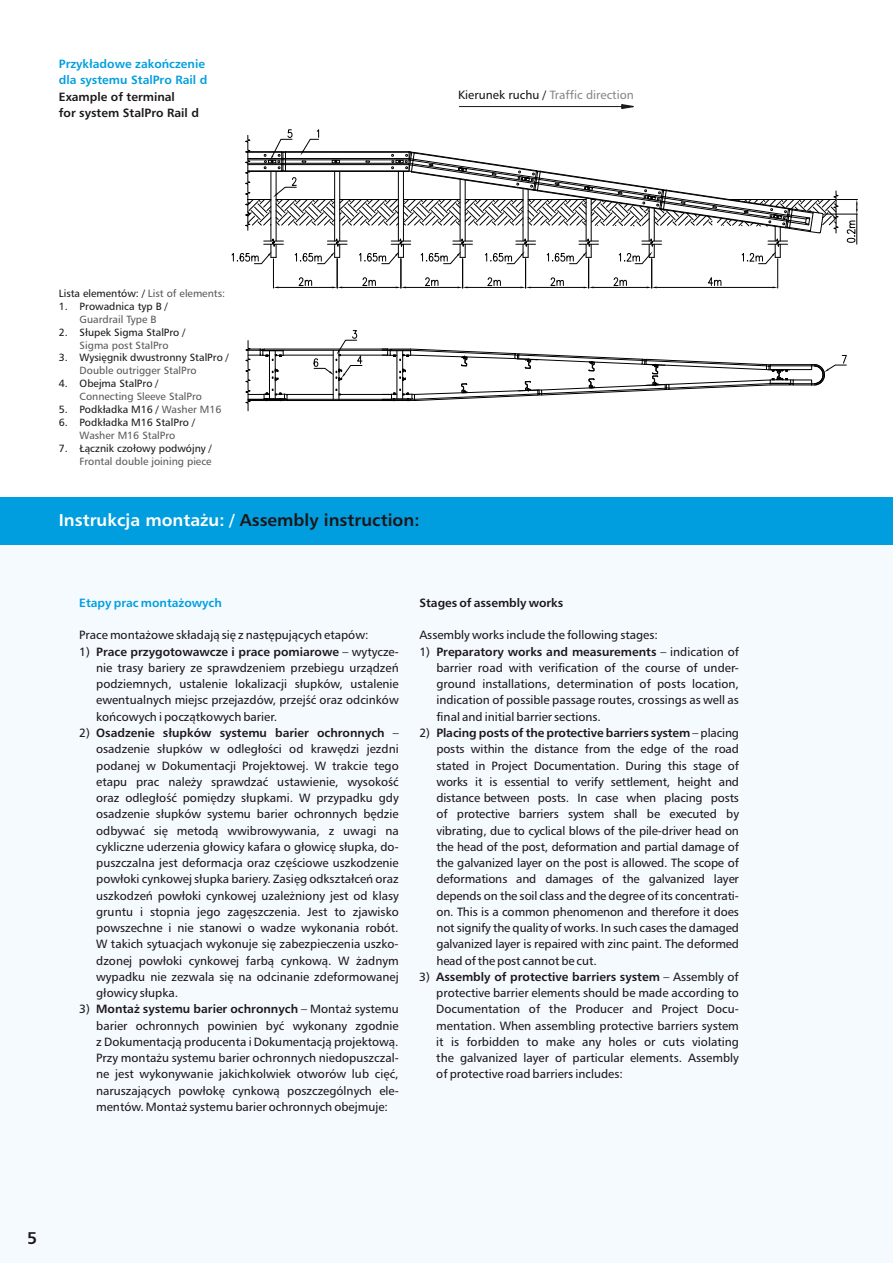
<style>
.page{position:relative;width:893px;height:1263px;background:#fff}
.page>*{position:absolute;margin:0;border:0;box-sizing:border-box;transform-origin:0 0}
.t1{font:17.1px "Humanist 777 L2 Roman B,Bold";color:#1c171c}
.t2{font:12px/16.2px "Humanist 777 L2 Roman B";color:#1c171c;text-align:justify}
.t3{font:12px/16.4px "Humanist 777 L2 Roman B,Bold";color:#1c171c}
.t4{font:12px/16.4px "Humanist 777 L2 Roman B,Bold";color:#009ede}
.t5{font:12px "Humanist 777 L2 Roman B";color:#87878a}
.t6{font:10.5px "Humanist 777 L2 Roman B";color:#1c171c}
.t7{font:10.5px "Humanist 777 L2 Roman B";color:#595959}
.s1{color:#1c171c}
.s2{color:#595959}
.s3{color:#fff}
.s4{font-family:"Humanist 777 L2 Roman B"}
</style>
<div class="page">
<div style="left:0;top:529px;width:893px;height:734px;background:#f5faff"></div>
<div style="left:0;top:497px;width:893px;height:47px;background:#009ede"></div>
<hr style="left:459px;top:106px;width:163px;height:1px;background:#1c171c">
<svg style="left:620px;top:104px;width:14px;height:5px"></svg>
<svg style="left:231px;top:129px;width:627px;height:159px"></svg>
<svg style="left:245px;top:330px;width:602px;height:81px"></svg>
<p class="t4" style="left:59px;top:57px;width:150px">Przykładowe zakończenie dla systemu StalPro Rail d</p>
<p class="t3" style="left:59px;top:89px;width:142px">Example of terminal<br>for system StalPro Rail d</p>
<p class="t5" style="left:458px;top:90px;width:177px"><span class="s1">Kierunek ruchu /</span> Traffic direction</p>
<p class="t6" style="left:59px;top:289px;width:168px">Lista elementów: / <span class="s2">List of elements:</span></p>
<p class="t6" style="left:59px;top:302px;width:110px">1. Prowadnica typ B /</p>
<p class="t6" style="left:59px;top:328px;width:128px">2. Słupek Sigma StalPro /</p>
<p class="t6" style="left:59px;top:353px;width:171px">3. Wysięgnik dwustronny StalPro /</p>
<p class="t7" style="left:80px;top:315px;width:78px">Guardrail Type B</p>
<p class="t7" style="left:80px;top:340px;width:90px">Sigma post StalPro</p>
<p class="t7" style="left:80px;top:366px;width:119px">Double outrigger StalPro</p>
<p class="t7" style="left:80px;top:392px;width:124px">Connecting Sleeve StalPro</p>
<p class="t6" style="left:59px;top:405px;width:164px">5. Podkładka M16 / <span class="s2">Washer M16</span></p>
<p class="t7" style="left:80px;top:431px;width:97px">Washer M16 StalPro</p>
<p class="t7" style="left:80px;top:457px;width:134px">Frontal double joining piece</p>
<p class="t6" style="left:59px;top:379px;width:101px">4. Obejma StalPro /</p>
<p class="t6" style="left:80px;top:418px;width:117px">Podkładka M16 StalPro /</p>
<p class="t6" style="left:59px;top:444px;width:154px">7. Łącznik czołowy podwójny /</p>
<p class="t6" style="left:59px;top:418px;width:11px">6.</p>
<h1 class="t1" style="left:59px;top:513px;width:362px"><span class="s3">Instrukcja montażu: /</span> Assembly instruction:</h1>
<p class="t4" style="left:79px;top:595px;width:144px">Etapy prac montażowych</p>
<p class="t2" style="left:79px;top:628px;width:291px">Prace montażowe składają się z następujących etapów:</p>
<p class="t3" style="left:79px;top:644px;width:321px"><span class="s4">1)</span> Prace przygotowawcze i prace pomiarowe <span class="s4">– wytycze-</span></p>
<p class="t2" style="left:96px;top:661px;width:304px">nie trasy bariery ze sprawdzeniem przebiegu urządzeń podziemnych, ustalenie lokalizacji słupków, ustalenie ewentualnych miejsc przejazdów, przejść oraz odcinków końcowych i początkowych barier.</p>
<p class="t3" style="left:79px;top:726px;width:321px"><span class="s4">2)</span> Osadzenie słupków systemu barier ochronnych <span class="s4">–</span></p>
<p class="t2" style="left:96px;top:742px;width:304px">osadzenie słupków w odległości od krawędzi jezdni podanej w Dokumentacji Projektowej. W trakcie tego etapu prac należy sprawdzać ustawienie, wysokość oraz odległość pomiędzy słupkami. W przypadku gdy osadzenie słupków systemu barier ochronnych będzie odbywać się metodą wwibrowywania, z uwagi na cykliczne uderzenia głowicy kafara o głowicę słupka, do&shy;puszczalna jest deformacja oraz częściowe uszkodzenie powłoki cynkowej słupka bariery. Zasięg odkształceń oraz uszkodzeń powłoki cynkowej uzależniony jest od klasy gruntu i stopnia jego zagęszczenia. Jest to zjawisko powszechne i nie stanowi o wadze wykonania robót.<br>W takich sytuacjach wykonuje się zabezpieczenia uszko&shy;dzonej powłoki cynkowej farbą cynkową. W żadnym wypadku nie zezwala się na odcinanie zdeformowanej głowicy słupka.</p>
<p class="t3" style="left:79px;top:1002px;width:321px"><span class="s4">3)</span> Montaż systemu barier ochronnych <span class="s4">– Montaż systemu</span></p>
<p class="t2" style="left:96px;top:1018px;width:304px">barier ochronnych powinien być wykonany zgodnie z Dokumentacją producenta i Dokumentacją projektową.<br>Przy montażu systemu barier ochronnych niedopuszczal&shy;ne jest wykonywanie jakichkolwiek otworów lub cięć, naruszających powłokę cynkową poszczególnych ele&shy;mentów. Montaż systemu barier ochronnych obejmuje:</p>
<p class="t3" style="left:419px;top:595px;width:145px">Stages of assembly works</p>
<p class="t2" style="left:419px;top:628px;width:240px">Assembly works include the following stages:</p>
<p class="t3" style="left:419px;top:644px;width:321px"><span class="s4">1)</span> Preparatory works and measurements <span class="s4">– indication of</span></p>
<p class="t2" style="left:436px;top:661px;width:304px">barrier road with verification of the course of under&shy;ground installations, determination of posts location, indication of possible passage routes, crossings as well as final and initial barrier sections.</p>
<p class="t3" style="left:419px;top:726px;width:321px"><span class="s4">2)</span> Placing posts of the protective barriers system <span class="s4">– placing</span></p>
<p class="t2" style="left:436px;top:742px;width:304px">posts within the distance from the edge of the road stated in Project Documentation. During this stage of works it is essential to verify settlement, height and distance between posts. In case when placing posts of protective barriers system shall be executed by vibrating, due to cyclical blows of the pile-driver head on the head of the post, deformation and partial damage of the galvanized layer on the post is allowed. The scope of deformations and damages of the galvanized layer depends on the soil class and the degree of its concentrati&shy;on. This is a common phenomenon and therefore it does not signify the quality of works. In such cases the damaged galvanized layer is repaired with zinc paint. The deformed head of the post cannot be cut.</p>
<p class="t3" style="left:419px;top:969px;width:321px"><span class="s4">3)</span> Assembly of protective barriers system <span class="s4">– Assembly of</span></p>
<p class="t2" style="left:436px;top:986px;width:304px">protective barrier elements should be made according to Documentation of the Producer and Project Docu&shy;mentation. When assembling protective barriers system it is forbidden to make any holes or cuts violating the galvanized layer of particular elements. Assembly of protective road barriers includes:</p>
<h1 class="t1" style="left:27px;top:1231px;width:11px">5</h1>
</div>
